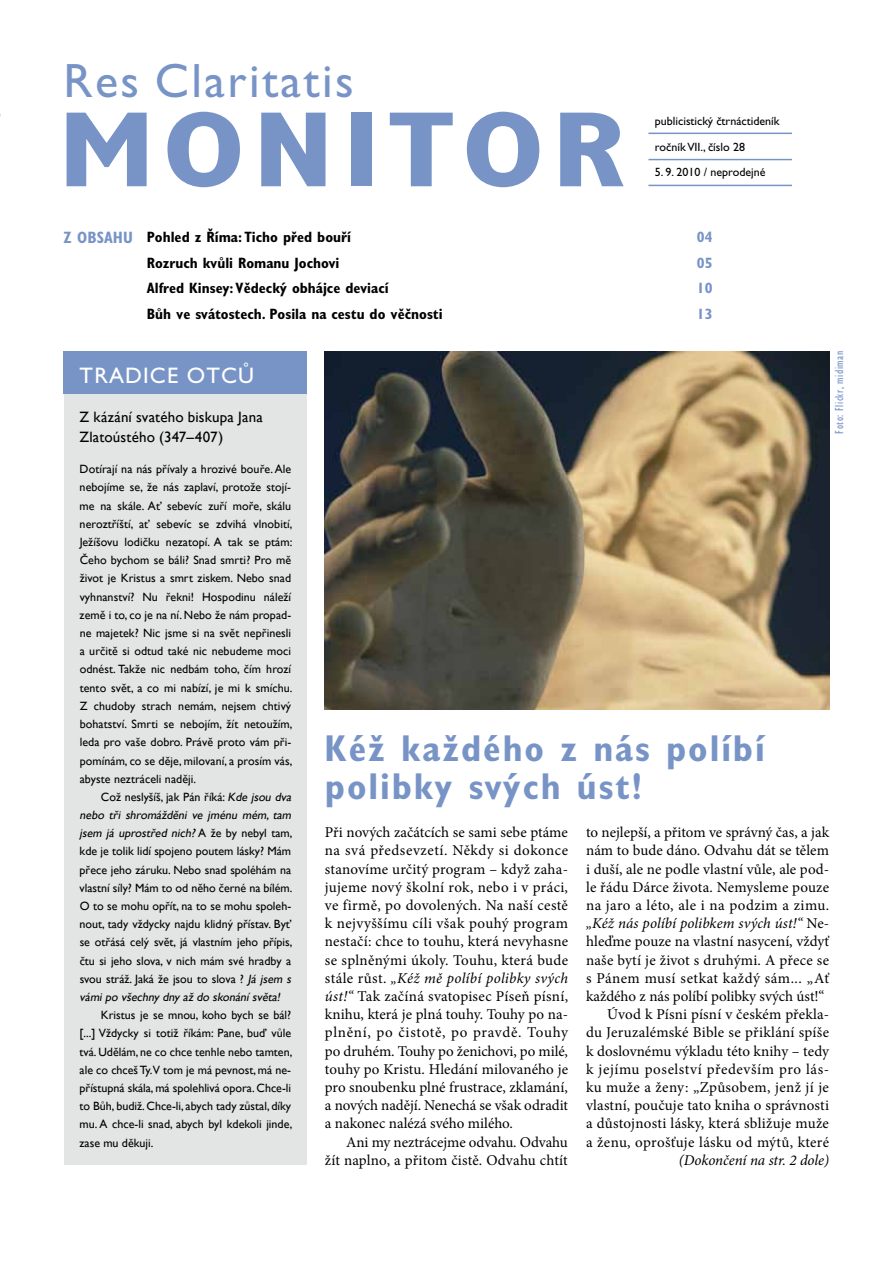
<style>
.page{position:relative;width:893px;height:1263px;background:#fff}
.page>*{position:absolute;margin:0;border:0;box-sizing:border-box;transform-origin:0 0}
.t1{font:700 condensed 107.7px "Gill Sans Std";letter-spacing:.05em;color:#7894c7;scale:1.25 1}
.t2{font:48.3px "Gill Sans Std";letter-spacing:.05em;color:#7894c7}
.t3{font:700 condensed 37.5px/37.5px "Gill Sans Std";letter-spacing:.05em;color:#7894c7}
.t4{font:22.5px "Gill Sans Std";letter-spacing:.05em;color:#fff}
.t5{font:15px/18.1px "Minion Pro";letter-spacing:.01em;color:#000;text-align:justify}
.t6{font:700 condensed 15px "Gill Sans Std";color:#000}
.t7{font:italic 15px "Minion Pro";color:#000}
.t8{font:15px/19.5px "Gill Sans";letter-spacing:.01em;color:#000}
.t9{font:15px "Minion Pro";letter-spacing:.04em;color:#000}
.t10{font:15px "Minion Pro";letter-spacing:.03em;color:#000}
.t11{font:15px "Minion Pro";letter-spacing:.035em;color:#000}
.t12{font:700 condensed 15px "Gill Sans Std";color:#7894c7}
.t13{font:12px/18.1px "Gill Sans";color:#000;text-align:justify}
.t14{font:12px/25.5px "Gill Sans Std";color:#000}
.t15{font:condensed 12px "Gill Sans Std";letter-spacing:.04em;color:#7894c7}
.s1{font-size:16.5px;color:#7894c7}
.s2{font-style:italic}
.s3{font-style:normal}
</style>
<div class="page">
<img style="left:325px;top:351px;width:504px;height:359px">
<div style="left:64px;top:352px;width:243px;height:813px;background:#e3e4e4"></div>
<div style="left:64px;top:351px;width:243px;height:43px;background:#7894c7"></div>
<hr style="left:648px;top:133px;width:144px;height:1px;background:#7894c7">
<hr style="left:648px;top:159px;width:144px;height:1px;background:#7894c7">
<hr style="left:648px;top:185px;width:144px;height:1px;background:#7894c7">
<h2 class="t2" style="left:63px;top:53px;width:292px">Res Claritatis</h2>
<h1 class="t1" style="left:57px;top:86px;width:456px">MONITOR</h1>
<p class="t14" style="left:655px;top:108px;width:126px">publicistický čtrnáctideník ročník VII., číslo 28</p>
<p class="t14" style="left:655px;top:159px;width:112px">5. 9. 2010 / neprodejné</p>
<p class="t6" style="left:64px;top:228px;width:289px"><span class="s1">Z OBSAHU</span> Pohled z Říma: Ticho před bouří</p>
<p class="t12" style="left:697px;top:228px;width:17px">04</p>
<p class="t6" style="left:147px;top:254px;width:194px">Rozruch kvůli Romanu Jochovi</p>
<p class="t12" style="left:697px;top:254px;width:17px">05</p>
<p class="t6" style="left:147px;top:279px;width:243px">Alfred Kinsey: Vědecký obhájce deviací</p>
<p class="t12" style="left:697px;top:279px;width:17px">10</p>
<p class="t6" style="left:147px;top:305px;width:297px">Bůh ve svátostech. Posila na cestu do věčnosti</p>
<p class="t12" style="left:697px;top:305px;width:17px">13</p>
<h3 class="t4" style="left:80px;top:363px;width:176px">TRADICE OTCŮ</h3>
<p class="t8" style="left:80px;top:408px;width:185px">Z kázání svatého biskupa Jana<br>Zlatoústého (347–407)</p>
<p class="t13" style="left:80px;top:460px;width:214px">Dotírají na nás přívaly a hrozivé bouře.Ale nebojíme se, že nás zaplaví, protože stojí&shy;me na skále. Ať sebevíc zuří moře, skálu neroztříští, ať sebevíc se zdvihá vlnobití, Ježíšovu lodičku nezatopí. A tak se ptám:<br>Čeho bychom se báli? Snad smrti? Pro mě život je Kristus a smrt ziskem. Nebo snad vyhnanství? Nu řekni! Hospodinu náleží země i to, co je na ní. Nebo že nám propad&shy;ne majetek? Nic jsme si na svět nepřinesli a určitě si odtud také nic nebudeme moci odnést. Takže nic nedbám toho, čím hrozí tento svět, a co mi nabízí, je mi k smíchu.<br>Z chudoby strach nemám, nejsem chtivý bohatství. Smrti se nebojím, žít netoužím, leda pro vaše dobro. Právě proto vám při&shy;pomínám, co se děje, milovaní, a prosím vás, abyste neztráceli naději.</p>
<p class="t13" style="left:80px;top:788px;width:216px;text-align:left;text-indent:21px">Což neslyšíš, jak Pán říká: <span class="s2">Kdejsoudva nebo tři shromážděni ve jménu mém, tam jsem já uprostřed nich?</span>A že by nebyl tam, kde je tolik lidí spojeno poutem lásky? Mám přece jeho záruku. Nebo snad spoléhám na vlastní síly? Mám to od něho černé na bílém.<br>O to se mohu opřít, na to se mohu spoleh&shy;nout, tady vždycky najdu klidný přístav. Byť se otřásá celý svět, já vlastním jeho přípis, čtu si jeho slova, v nich mám své hradby a svou stráž. Jaká že jsou to slova ? <span class="s2">Já jsem s vámi po všechny dny až do skonání světa!</span></p>
<p class="t13" style="left:80px;top:1006px;width:214px;text-indent:21px">Kristus je se mnou, koho bych se bál? [...] Vždycky si totiž říkám: Pane, buď vůle tvá. Udělám, ne co chce tenhle nebo tamten, ale co chcešTy.V tom je má pevnost, má ne&shy;přístupná skála,má spolehlivá opora. Chce-li to Bůh, budiž. Chce-li, abych tady zůstal, díky mu. A chce-li snad, abych byl kdekoli jinde, zase mu děkuji.</p>
<p class="t15" style="left:833px;top:434px;width:84px;rotate:-90deg">Foto: Flickr, midiman</p>
<h3 class="t3" style="left:325px;top:730px;width:441px">Kéž každého z nás políbí polibky svých úst!</h3>
<p class="t5" style="left:325px;top:823px;width:245px">Při nových začátcích se sami sebe ptáme na svá předsevzetí. Někdy si dokonce stanovíme určitý program – když zaha&shy;jujeme nový školní rok, nebo i v práci, ve firmě, po dovolených. Na naší cestě k nejvyššímu cíli však pouhý program nestačí: chce to touhu, která nevyhasne se splněnými úkoly. Touhu, která bude stále růst. <span class="s2">„Kéž mě políbí polibky svých úst!“</span> Tak začíná svatopisec Píseň písní, knihu, která je plná touhy. Touhy po na&shy;plnění, po čistotě, po pravdě. Touhy po druhém. Touhy po ženichovi, po milé, touhy po Kristu. Hledání milovaného je pro snoubenku plné frustrace, zklamání, a nových nadějí. Nenechá se však odradit a nakonec nalézá svého milého.</p>
<p class="t5" style="left:325px;top:1133px;width:244px;text-align:right">Ani my neztrácejme odvahu. Odvahu<br>žít naplno, a přitom čistě. Odvahu chtít</p>
<p class="t5" style="left:586px;top:823px;width:245px">to nejlepší, a přitom ve správný čas, a jak</p>
<p class="t5" style="left:586px;top:841px;width:244px">nám to bude dáno. Odvahu dát se tělem</p>
<p class="t5" style="left:586px;top:860px;width:245px">i duší, ale ne podle vlastní vůle, ale pod-</p>
<p class="t5" style="left:586px;top:878px;width:244px">le řádu Dárce života. Nemysleme pouze</p>
<p class="t10" style="left:586px;top:895px;width:245px">na jaro a léto, ale i na podzim a zimu.</p>
<p class="t7" style="left:586px;top:913px;width:245px">„Kéž nás políbí polibkem svých úst!“ <span class="s3">Ne-</span></p>
<p class="t5" style="left:586px;top:932px;width:245px">hleďme pouze na vlastní nasycení, vždyť</p>
<p class="t5" style="left:586px;top:951px;width:244px">naše bytí je život s druhými. A přece se</p>
<p class="t11" style="left:586px;top:968px;width:244px">s Pánem musí setkat každý sám... „Ať</p>
<p class="t5" style="left:586px;top:987px;width:240px">každého z nás políbí polibky svých úst!“</p>
<p class="t5" style="left:607px;top:1005px;width:223px">Úvod k Písni písní v českém překla-</p>
<p class="t5" style="left:586px;top:1023px;width:245px">du Jeruzalémské Bible se přiklání spíše</p>
<p class="t5" style="left:586px;top:1042px;width:245px">k doslovnému výkladu této knihy – tedy</p>
<p class="t9" style="left:586px;top:1059px;width:245px">k jejímu poselství především pro lás-</p>
<p class="t5" style="left:586px;top:1078px;width:244px">ku muže a ženy: „Způsobem, jenž jí je</p>
<p class="t5" style="left:586px;top:1096px;width:244px">vlastní, poučuje tato kniha o správnosti</p>
<p class="t5" style="left:586px;top:1114px;width:244px">a důstojnosti lásky, která sbližuje muže</p>
<p class="t5" style="left:586px;top:1133px;width:245px">a ženu, oprošťuje lásku od mýtů, které</p>
<p class="t7" style="left:679px;top:1150px;width:152px">(Dokončení na str. 2 dole)</p>
</div>
